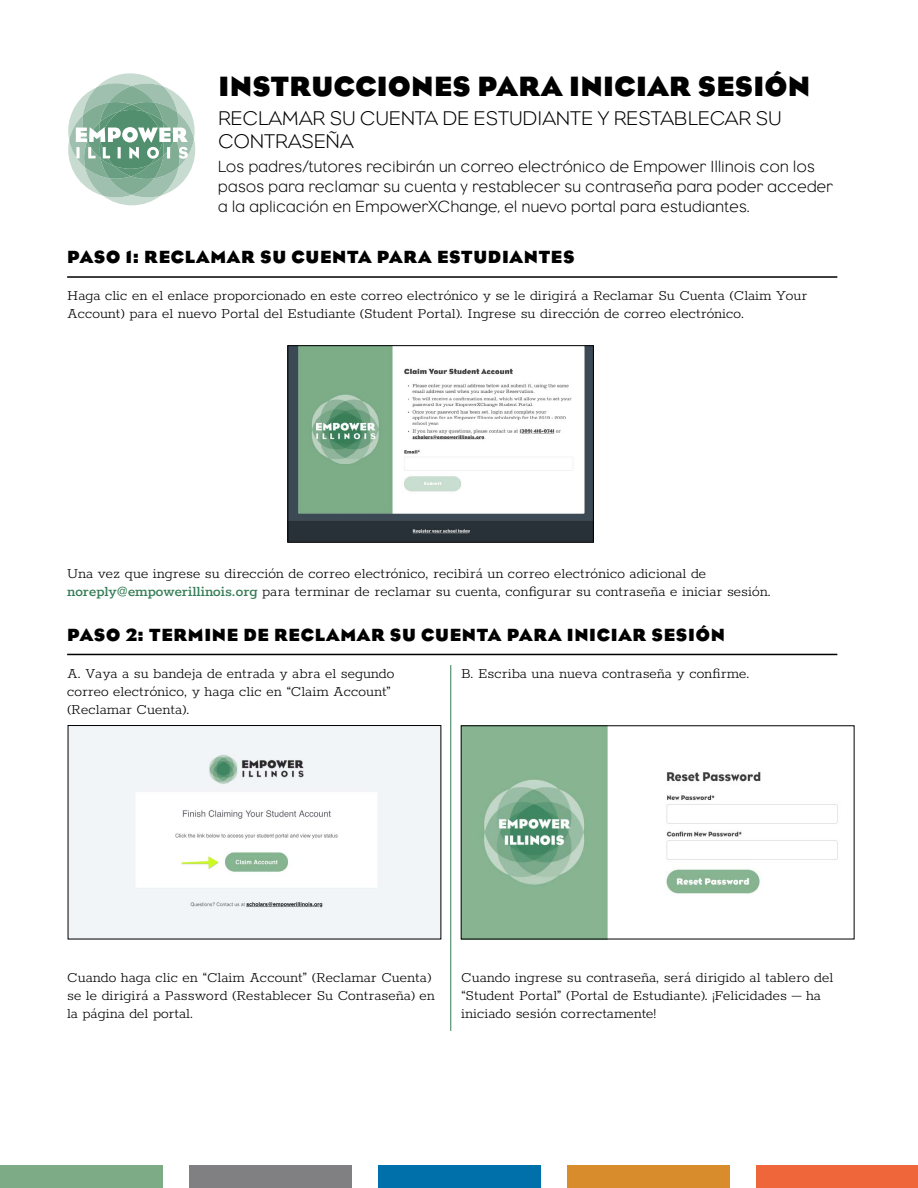
<style>
.page{position:relative;width:918px;height:1188px;background:#fff}
.page>*{position:absolute;margin:0;border:0;box-sizing:border-box;transform-origin:0 0}
.t1{font:700 28.5px "Eagle";letter-spacing:.015em;color:#000}
.t2{font:300 20.25px/22.5px "Eagle";letter-spacing:.015em;color:#000}
.t3{font:700 18px "Eagle";letter-spacing:.04em;color:#000}
.t4{font:300 16.5px/19.8px "Eagle";letter-spacing:.025em;color:#000}
.t5{font:300 15.75px/18px "Rokkitt";color:#000}
.s1{font-weight:500;color:#357c56}
</style>
<div class="page">
<div style="left:0;top:1166px;width:162px;height:22px;background:#7dab85"></div>
<div style="left:189px;top:1166px;width:163px;height:22px;background:#808082"></div>
<div style="left:378px;top:1166px;width:163px;height:22px;background:#0070ab"></div>
<div style="left:567px;top:1166px;width:163px;height:22px;background:#d98c2b"></div>
<div style="left:757px;top:1166px;width:161px;height:22px;background:#f0663b"></div>
<img style="left:290px;top:347px;width:302px;height:193px">
<div style="left:288px;top:345px;width:306px;height:197px;border:1px solid #000"></div>
<hr style="left:67px;top:276px;width:770px;height:2px;background:#000">
<svg style="left:68px;top:73px;width:127px;height:132px"></svg>
<hr style="left:67px;top:654px;width:770px;height:1px;background:#000">
<img style="left:70px;top:727px;width:369px;height:210px">
<div style="left:68px;top:725px;width:373px;height:214px;border:1px solid #000"></div>
<img style="left:463px;top:728px;width:375px;height:209px">
<hr style="left:451px;top:665px;width:1px;height:366px;background:#357c56">
<h1 class="t1" style="left:218px;top:71px;width:593px">INSTRUCCIONES PARA INICIAR SESIÓN</h1>
<p class="t2" style="left:218px;top:107px;width:565px">RECLAMAR SU CUENTA DE ESTUDIANTE Y RESTABLECAR SU<br>CONTRASEÑA</p>
<p class="t4" style="left:218px;top:157px;width:616px">Los padres/tutores recibirán un correo electrónico de Empower Illinois con los pasos para reclamar su cuenta y restablecer su contraseña para poder acceder a la aplicación en EmpowerXChange, el nuevo portal para estudiantes.</p>
<p class="t3" style="left:67px;top:247px;width:509px">PASO 1: RECLAMAR SU CUENTA PARA ESTUDIANTES</p>
<p class="t5" style="left:67px;top:285px;width:742px">Haga clic en el enlace proporcionado en este correo electrónico y se le dirigirá a Reclamar Su Cuenta (Claim Your<br>Account) para el nuevo Portal del Estudiante (Student Portal). Ingrese su dirección de correo electrónico.</p>
<p class="t5" style="left:67px;top:563px;width:705px">Una vez que ingrese su dirección de correo electrónico, recibirá un correo electrónico adicional de <span class="s1">noreply@empowerillinois.org</span> para terminar de reclamar su cuenta, configurar su contraseña e iniciar sesión.</p>
<p class="t3" style="left:67px;top:625px;width:659px">PASO 2: TERMINE DE RECLAMAR SU CUENTA PARA INICIAR SESIÓN</p>
<p class="t5" style="left:67px;top:663px;width:329px">A. Vaya a su bandeja de entrada y abra el segundo correo electrónico, y haga clic en “Claim Account” (Reclamar Cuenta).</p>
<p class="t5" style="left:461px;top:663px;width:290px">B. Escriba una nueva contraseña y confirme.</p>
<p class="t5" style="left:67px;top:968px;width:369px">Cuando haga clic en “Claim Account” (Reclamar Cuenta) se le dirigirá a Password (Restablecer Su Contraseña) en la página del portal.</p>
<p class="t5" style="left:461px;top:968px;width:374px">Cuando ingrese su contraseña, será dirigido al tablero del “Student Portal” (Portal de Estudiante). ¡Felicidades – ha iniciado sesión correctamente!</p>
</div>
